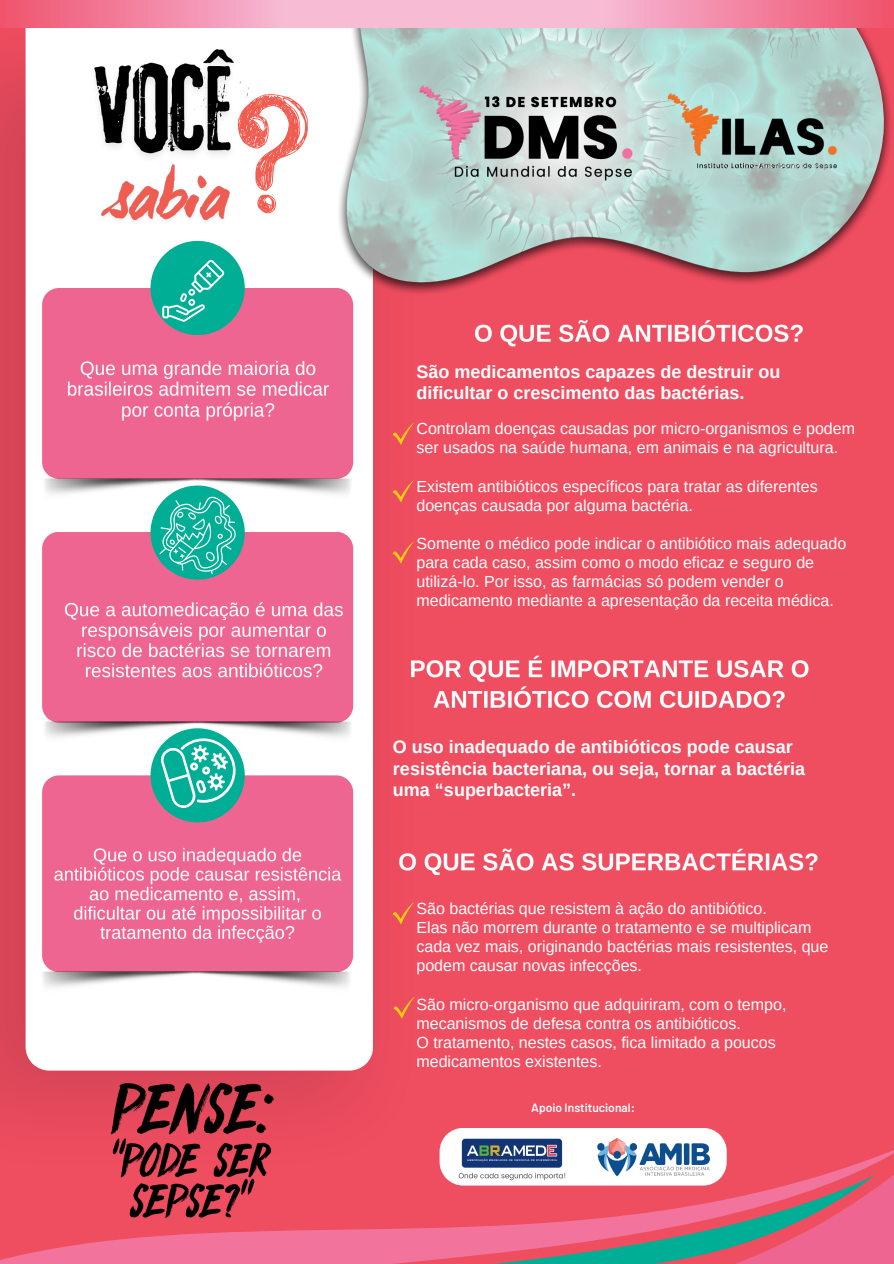
<style>
.page{position:relative;width:894px;height:1264px;background:#fff}
.page>*{position:absolute;margin:0;border:0;box-sizing:border-box;transform-origin:0 0}
.t1{font:700 18px/21.3px "Arimo";color:#fff}
.t2{font:16.05px/19.2px "Arimo";color:#fff}
.t3{font:600 12px "Barlow";color:#fff}
</style>
<div class="page">
<div style="left:0;top:0;width:893px;height:1263px;background:#ef4d60"></div>
<svg style="left:0;top:1228px;width:439px;height:35px;fill:#f2739b"></svg>
<img style="left:0;top:28px;width:403px;height:1084px">
<div style="left:26px;top:28px;width:347px;height:1042px;background:#fff"></div>
<img style="left:336px;top:28px;width:555px;height:268px">
<img style="left:346px;top:28px;width:537px;height:256px">
<svg style="left:439px;top:10px;width:245px;height:245px;background:#bed1cd"></svg>
<svg style="left:0;top:0;width:890px;height:28px;background:#f498b3"></svg>
<img style="left:661px;top:90px;width:181px;height:89px">
<img style="left:403px;top:71px;width:245px;height:123px">
<div style="left:42px;top:288px;width:311px;height:190px;background:#ee6592"></div>
<div style="left:150px;top:241px;width:95px;height:94px;background:#00ae96;border-radius:50%"></div>
<svg style="left:162px;top:260px;width:62px;height:62px"></svg>
<div style="left:42px;top:532px;width:311px;height:189px;background:#ee6592"></div>
<div style="left:150px;top:485px;width:95px;height:94px;background:#00ae96;border-radius:50%"></div>
<svg style="left:159px;top:499px;width:77px;height:74px"></svg>
<div style="left:42px;top:775px;width:311px;height:197px;background:#ee6592"></div>
<div style="left:150px;top:728px;width:95px;height:94px;background:#00ae96;border-radius:50%"></div>
<svg style="left:160px;top:742px;width:75px;height:66px"></svg>
<img style="left:48px;top:843px;width:299px;height:105px">
<svg style="left:261px;top:94px;width:46px;height:119px"></svg>
<img style="left:83px;top:42px;width:178px;height:173px">
<img style="left:94px;top:156px;width:143px;height:87px">
<img style="left:42px;top:478px;width:311px;height:21px">
<img style="left:42px;top:721px;width:311px;height:21px">
<img style="left:41px;top:971px;width:310px;height:21px">
<svg style="left:392px;top:421px;width:22px;height:24px"></svg>
<svg style="left:392px;top:478px;width:22px;height:24px"></svg>
<svg style="left:392px;top:540px;width:22px;height:23px"></svg>
<img style="left:393px;top:844px;width:425px;height:37px">
<svg style="left:392px;top:900px;width:22px;height:24px"></svg>
<svg style="left:393px;top:994px;width:22px;height:24px"></svg>
<svg style="left:439px;top:1128px;width:454px;height:135px"></svg>
<img style="left:64px;top:356px;width:271px;height:70px">
<img style="left:59px;top:597px;width:289px;height:87px">
<img style="left:474px;top:319px;width:329px;height:28px">
<img style="left:411px;top:655px;width:398px;height:54px">
<img style="left:72px;top:1057px;width:235px;height:182px">
<img style="left:446px;top:1128px;width:131px;height:67px">
<img style="left:591px;top:1133px;width:124px;height:46px">
<p class="t1" style="left:416px;top:361px;width:365px">São medicamentos capazes de destruir ou</p>
<p class="t1" style="left:416px;top:382px;width:329px">dificultar o crescimento das bactérias.</p>
<p class="t2" style="left:416px;top:419px;width:440px">Controlam doenças causadas por micro-organismos e podem ser usados na saúde humana, em animais e na agricultura.</p>
<p class="t2" style="left:416px;top:476px;width:402px">Existem antibióticos específicos para tratar as diferentes doenças causada por alguma bactéria.</p>
<p class="t2" style="left:416px;top:534px;width:431px">Somente o médico pode indicar o antibiótico mais adequado para cada caso, assim como o modo eficaz e seguro de</p>
<p class="t2" style="left:416px;top:572px;width:419px">utilizá-lo. Por isso, as farmácias só podem vender o medicamento mediante a apresentação da receita médica.</p>
<p class="t1" style="left:393px;top:736px;width:413px">O uso inadequado de antibióticos pode causar resistência bacteriana, ou seja, tornar a bactéria uma “superbacteria”.</p>
<p class="t2" style="left:416px;top:898px;width:413px">São bactérias que resistem à ação do antibiótico.<br>Elas não morrem durante o tratamento e se multiplicam cada vez mais, originando bactérias mais resistentes, que podem causar novas infecções.</p>
<p class="t2" style="left:416px;top:994px;width:371px">São micro-organismo que adquiriram, com o tempo, mecanismos de defesa contra os antibióticos.</p>
<p class="t2" style="left:416px;top:1032px;width:361px">O tratamento, nestes casos, fica limitado a poucos medicamentos existentes.</p>
<p class="t3" style="left:531px;top:1099px;width:105px">Apoio Institucional:</p>
</div>
